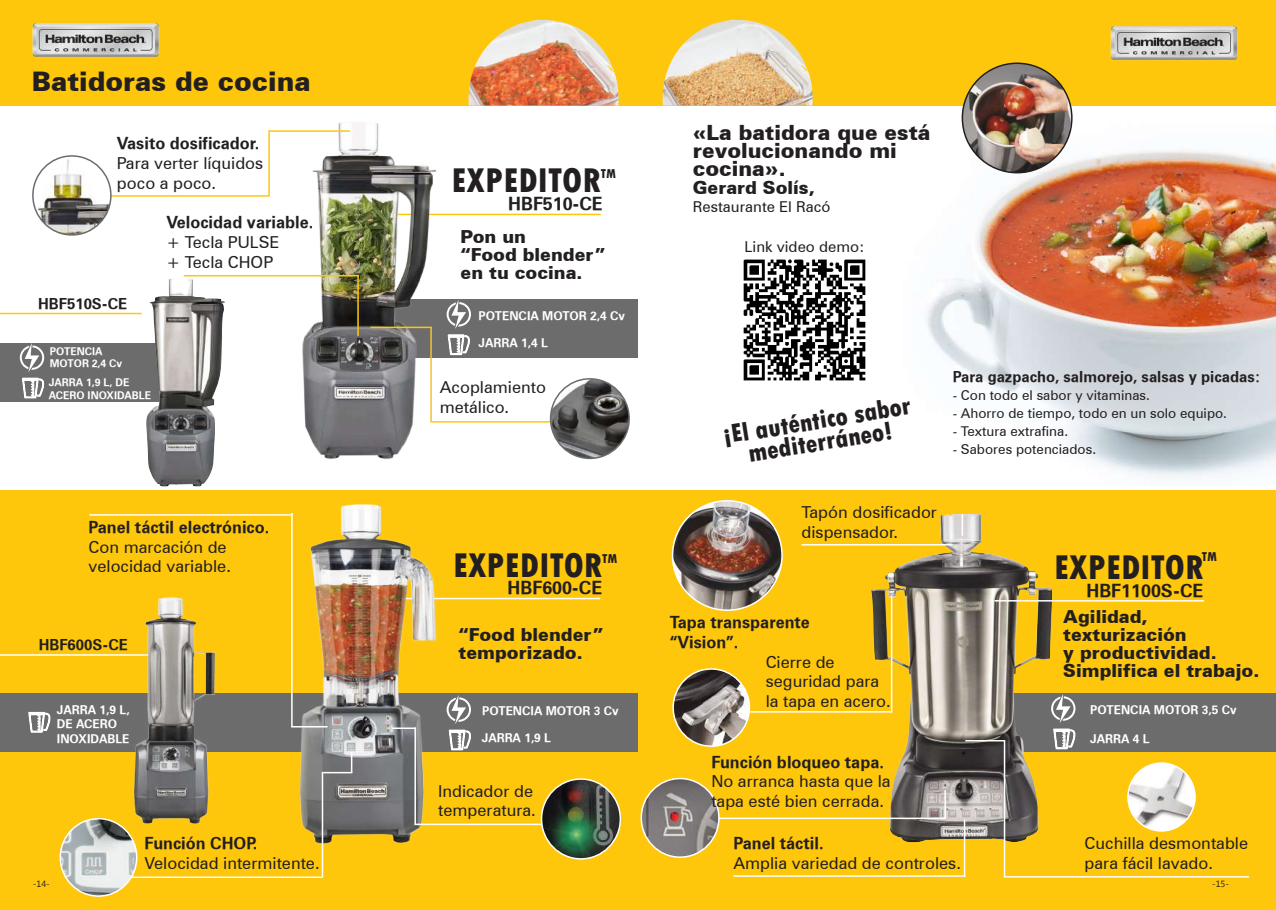
<style>
.page{position:relative;width:1276px;height:910px;background:#fff}
.page>*{position:absolute;margin:0;border:0;box-sizing:border-box;transform-origin:0 0}
.t1{font:800 condensed 36px "Tw Cen";color:#231f20}
.t2{font:800 condensed 27px/21.6px "Tw Cen";color:#231f20;text-align:center}
.t3{font:900 27px "Zurich BT";color:#231f20}
.t4{font:900 21px/18px "Zurich BT";color:#231f20}
.t5{font:900 18px/18px "Zurich BT";color:#231f20}
.t6{font:18px "Zurich Bold BT";color:#231f20}
.t7{font:16.5px/19.8px "Zurich BT";color:#231f20}
.t8{font:16.5px/19.8px "Zurich Bold BT";color:#231f20}
.t9{font:15px "Zurich Bold BT";color:#231f20}
.t10{font:15px "Zurich BT";color:#231f20}
.t11{font:13.5px "Zurich BT";color:#231f20}
.t12{font:800 condensed 13.5px "Tw Cen";color:#231f20}
.t13{font:12px/14.4px "Zurich Bold BT";color:#fff}
.t14{font:10.5px/12.6px "Zurich Bold BT";color:#fff}
.t15{font:9px "Khmer UI";color:#231f20}
</style>
<div class="page">
<div style="left:0;top:490px;width:1276px;height:420px;background:#fec70c"></div>
<div style="left:994px;top:694px;width:282px;height:58px;background:#6c6c6c"></div>
<div style="left:0;top:343px;width:170px;height:58px;background:#6c6c6c"></div>
<img style="left:925px;top:123px;width:351px;height:355px">
<img style="left:871px;top:514px;width:182px;height:328px">
<div style="left:0;top:0;width:1276px;height:106px;background:#fec70c"></div>
<img style="left:32px;top:23px;width:128px;height:35px">
<img style="left:1110px;top:26px;width:128px;height:35px">
<img style="left:468px;top:20px;width:151px;height:86px">
<img style="left:662px;top:20px;width:151px;height:86px">
<img style="left:672px;top:501px;width:110px;height:109px;border-radius:55px">
<div style="left:672px;top:500px;width:111px;height:111px;border:2px solid #fff;border-radius:50%"></div>
<img style="left:743px;top:259px;width:123px;height:122px">
<div style="left:355px;top:299px;width:283px;height:58px;background:#6c6c6c"></div>
<hr style="left:344px;top:214px;width:257px;height:1px;background:#fec70a">
<hr style="left:344px;top:598px;width:256px;height:1px;background:#fff">
<hr style="left:0;top:313px;width:142px;height:1px;background:#fec70a">
<hr style="left:99px;top:195px;width:169px;height:2px;background:#fec70a">
<img style="left:296px;top:122px;width:150px;height:337px">
<img style="left:33px;top:159px;width:78px;height:74px">
<div style="left:32px;top:155px;width:80px;height:81px;border:2px solid #6c6c6c;border-radius:50%"></div>
<hr style="left:269px;top:130px;width:81px;height:2px;background:#fec70a">
<hr style="left:268px;top:130px;width:2px;height:67px;background:#fec70a">
<hr style="left:357px;top:275px;width:2px;height:61px;background:#fec70a">
<hr style="left:184px;top:275px;width:175px;height:1px;background:#fec70a">
<hr style="left:430px;top:421px;width:131px;height:2px;background:#fec70a">
<hr style="left:370px;top:327px;width:62px;height:1px;background:#fec70a">
<img style="left:550px;top:379px;width:79px;height:79px">
<div style="left:550px;top:378px;width:80px;height:81px;border:2px solid #6c6c6c;border-radius:50%"></div>
<img style="left:145px;top:279px;width:80px;height:207px">
<div style="left:0;top:694px;width:638px;height:58px;background:#6c6c6c"></div>
<hr style="left:0;top:654px;width:159px;height:2px;background:#fff">
<hr style="left:89px;top:514px;width:204px;height:2px;background:#fff">
<hr style="left:291px;top:513px;width:2px;height:214px;background:#fff">
<img style="left:300px;top:504px;width:144px;height:343px">
<img style="left:117px;top:597px;width:104px;height:227px">
<hr style="left:291px;top:726px;width:36px;height:1px;background:#fff">
<hr style="left:392px;top:727px;width:24px;height:2px;background:#fff">
<hr style="left:414px;top:824px;width:181px;height:1px;background:#fff">
<hr style="left:117px;top:876px;width:205px;height:2px;background:#fff">
<svg style="left:323px;top:752px;width:29px;height:21px"></svg>
<hr style="left:322px;top:772px;width:1px;height:105px;background:#fff">
<hr style="left:414px;top:727px;width:2px;height:97px;background:#fff">
<img style="left:60px;top:819px;width:77px;height:77px">
<div style="left:60px;top:818px;width:77px;height:79px;border:2px solid #fff;border-radius:50%"></div>
<img style="left:541px;top:781px;width:79px;height:76px">
<div style="left:541px;top:778px;width:80px;height:82px;border:2px solid #fff;border-radius:50%"></div>
<hr style="left:994px;top:600px;width:210px;height:2px;background:#fff">
<img style="left:673px;top:669px;width:76px;height:77px">
<div style="left:672px;top:668px;width:78px;height:79px;border:2px solid #fff;border-radius:50%"></div>
<img style="left:1128px;top:763px;width:67px;height:68px;border-radius:34px">
<div style="left:1127px;top:762px;width:68px;height:70px;border:2px solid #fff;border-radius:50%"></div>
<hr style="left:750px;top:711px;width:141px;height:2px;background:#fff">
<hr style="left:801px;top:544px;width:151px;height:1px;background:#fff">
<hr style="left:707px;top:818px;width:239px;height:1px;background:#fff">
<hr style="left:944px;top:790px;width:2px;height:28px;background:#fff">
<hr style="left:963px;top:819px;width:2px;height:58px;background:#fff">
<hr style="left:1003px;top:740px;width:2px;height:136px;background:#fff">
<hr style="left:891px;top:595px;width:1px;height:118px;background:#fff">
<hr style="left:961px;top:514px;width:2px;height:22px;background:#fff">
<hr style="left:733px;top:875px;width:232px;height:2px;background:#fff">
<hr style="left:1003px;top:876px;width:246px;height:2px;background:#fff">
<hr style="left:965px;top:740px;width:39px;height:1px;background:#fff">
<img style="left:643px;top:779px;width:76px;height:78px">
<div style="left:640px;top:778px;width:79px;height:80px;border:2px solid #fff;border-radius:50%"></div>
<svg style="left:446px;top:300px;width:26px;height:58px"></svg>
<svg style="left:446px;top:695px;width:25px;height:56px"></svg>
<svg style="left:28px;top:693px;width:25px;height:40px"></svg>
<svg style="left:1051px;top:694px;width:25px;height:79px"></svg>
<svg style="left:20px;top:343px;width:26px;height:59px"></svg>
<img style="left:962px;top:63px;width:110px;height:110px;border-radius:55px">
<div style="left:961px;top:63px;width:111px;height:110px;border:2px solid #231f20;border-radius:50%"></div>
<h2 class="t3" style="left:32px;top:65px;width:280px">Batidoras de cocina</h2>
<p class="t8" style="left:117px;top:133px;width:144px">Vasito dosificador.</p>
<p class="t7" style="left:117px;top:153px;width:148px">Para verter líquidos poco a poco.</p>
<p class="t9" style="left:38px;top:294px;width:91px">HBF510S-CE</p>
<p class="t14" style="left:50px;top:345px;width:74px">POTENCIA<br>MOTOR 2,4 Cv</p>
<p class="t14" style="left:49px;top:376px;width:104px">JARRA 1,9 L, DE<br>ACERO INOXIDABLE</p>
<p class="t8" style="left:166px;top:213px;width:148px">Velocidad variable.</p>
<p class="t7" style="left:166px;top:232px;width:114px">+ Tecla PULSE + Tecla CHOP</p>
<p class="t8" style="left:88px;top:517px;width:182px">Panel táctil electrónico.</p>
<p class="t7" style="left:88px;top:537px;width:144px">Con marcación de velocidad variable.</p>
<p class="t9" style="left:39px;top:635px;width:91px">HBF600S-CE</p>
<p class="t13" style="left:57px;top:702px;width:74px">JARRA 1,9 L,<br>DE ACERO<br>INOXIDABLE</p>
<p class="t15" style="left:33px;top:878px;width:18px">-14-</p>
<p class="t8" style="left:145px;top:833px;width:114px">Función CHOP.</p>
<p class="t7" style="left:145px;top:853px;width:176px">Velocidad intermitente.</p>
<h1 class="t1" style="left:451px;top:159px;width:151px">EXPEDITOR</h1>
<p class="t12" style="left:601px;top:165px;width:17px">TM</p>
<p class="t6" style="left:508px;top:192px;width:96px">HBF510-CE</p>
<p class="t5" style="left:460px;top:227px;width:146px">Pon un<br>“Food blender” en tu cocina.</p>
<p class="t13" style="left:478px;top:309px;width:148px">POTENCIA MOTOR 2,4 Cv</p>
<p class="t13" style="left:478px;top:335px;width:71px">JARRA 1,4 L</p>
<p class="t7" style="left:440px;top:377px;width:108px">Acoplamiento metálico.</p>
<p class="t4" style="left:693px;top:124px;width:239px">«La batidora que está revolucionando mi cocina».</p>
<p class="t5" style="left:693px;top:179px;width:123px">Gerard Solís,</p>
<p class="t10" style="left:693px;top:198px;width:139px">Restaurante El Racó</p>
<p class="t10" style="left:744px;top:238px;width:122px">Link video demo:</p>
<h2 class="t2" style="left:721px;top:424px;width:192px;rotate:-9deg">¡El auténtico sabor mediterráneo!</h2>
<p class="t9" style="left:952px;top:368px;width:309px">Para gazpacho, salmorejo, salsas y picadas:</p>
<p class="t11" style="left:952px;top:387px;width:199px">- Con todo el sabor y vitaminas.</p>
<p class="t11" style="left:952px;top:405px;width:276px">- Ahorro de tiempo, todo en un solo equipo.</p>
<p class="t11" style="left:952px;top:423px;width:117px">- Textura extrafina.</p>
<p class="t11" style="left:952px;top:441px;width:145px">- Sabores potenciados.</p>
<p class="t7" style="left:801px;top:502px;width:137px">Tapón dosificador dispensador.</p>
<p class="t12" style="left:602px;top:550px;width:17px">TM</p>
<p class="t12" style="left:1202px;top:549px;width:17px">TM</p>
<h1 class="t1" style="left:453px;top:544px;width:151px">EXPEDITOR</h1>
<h1 class="t1" style="left:1054px;top:546px;width:151px">EXPEDITOR</h1>
<p class="t6" style="left:507px;top:576px;width:96px">HBF600-CE</p>
<p class="t6" style="left:1086px;top:580px;width:118px">HBF1100S-CE</p>
<p class="t5" style="left:458px;top:626px;width:146px">“Food blender” temporizado.</p>
<p class="t13" style="left:482px;top:703px;width:138px">POTENCIA MOTOR 3 Cv</p>
<p class="t13" style="left:482px;top:731px;width:71px">JARRA 1,9 L</p>
<p class="t7" style="left:438px;top:781px;width:99px">Indicador de temperatura.</p>
<p class="t8" style="left:669px;top:613px;width:142px">Tapa transparente “Vision”.</p>
<p class="t7" style="left:765px;top:652px;width:127px">Cierre de seguridad para la tapa en acero.</p>
<p class="t8" style="left:711px;top:752px;width:174px">Función bloqueo tapa.</p>
<p class="t7" style="left:711px;top:772px;width:181px">No arranca hasta que la tapa esté bien cerrada.</p>
<p class="t8" style="left:733px;top:833px;width:92px">Panel táctil.</p>
<p class="t7" style="left:733px;top:853px;width:229px">Amplia variedad de controles.</p>
<p class="t5" style="left:1063px;top:607px;width:197px">Agilidad, texturización<br>y productividad.<br>Simplifica el trabajo.</p>
<p class="t13" style="left:1090px;top:703px;width:148px">POTENCIA MOTOR 3,5 Cv</p>
<p class="t13" style="left:1090px;top:732px;width:61px">JARRA 4 L</p>
<p class="t7" style="left:1084px;top:833px;width:165px">Cuchilla desmontable para fácil lavado.</p>
<p class="t15" style="left:1212px;top:879px;width:18px">-15-</p>
</div>
